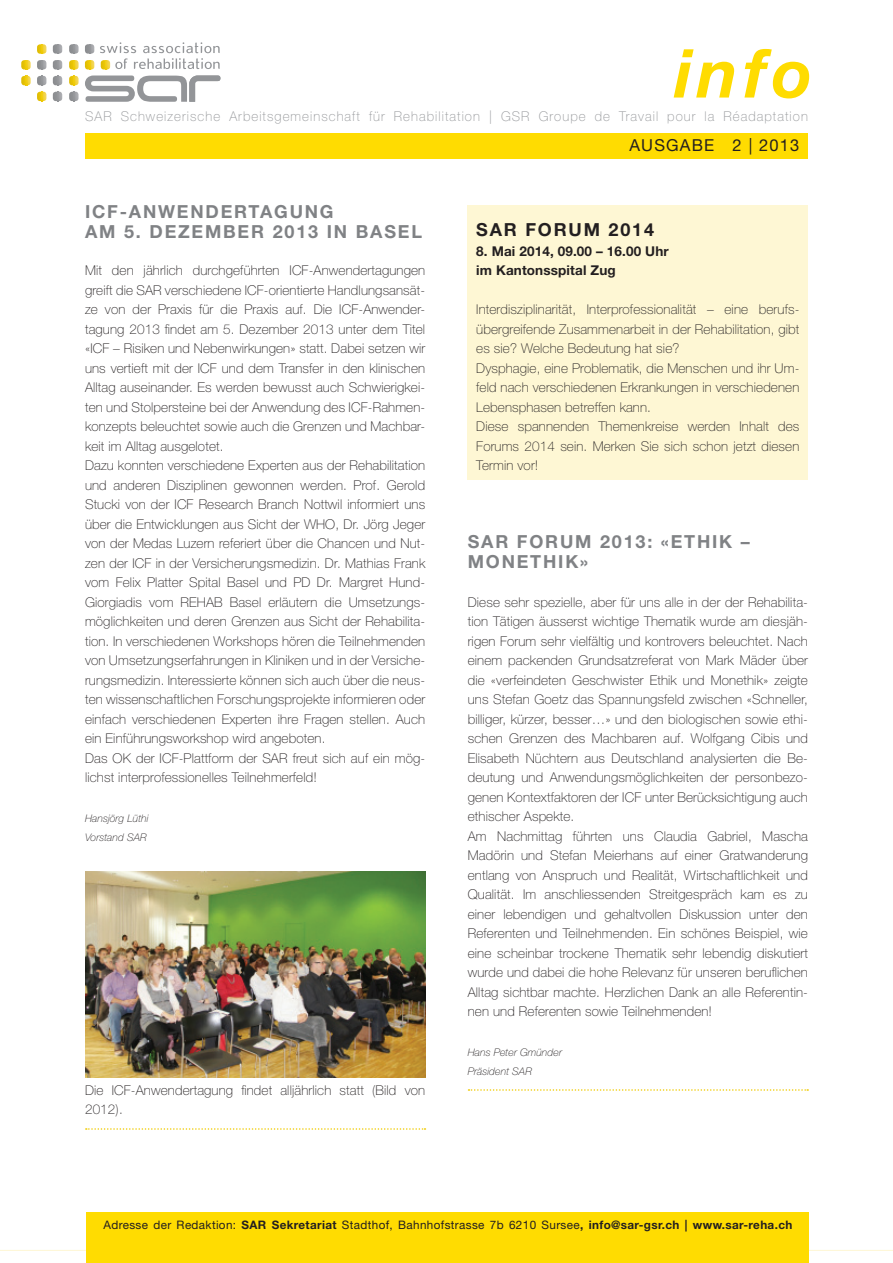
<style>
.page{position:relative;width:893px;height:1263px;background:#fff}
.page>*{position:absolute;margin:0;border:0;box-sizing:border-box;transform-origin:0 0}
.t1{font:italic 700 67.5px "Helvetica Neue LT Std";color:#ffdc01}
.t2{font:700 18px/19.5px "Helvetica Neue LT Std";letter-spacing:.1em;color:#808285}
.t3{font:700 18px "Helvetica Neue LT Std";letter-spacing:.1em;color:#231f20}
.t4{font:16.5px "Helvetica Neue LT Std";letter-spacing:.07em;color:#231f20}
.t5{font:100 13.5px/19.5px "Helvetica Neue LT Std";letter-spacing:.01em;color:#231f20}
.t6{font:100 13.5px "Helvetica Neue LT Std";letter-spacing:.08em;color:#939598}
.t7{font:700 13.5px/19.5px "Helvetica Neue LT Std";letter-spacing:.01em;color:#231f20}
.t8{font:11.7px "Helvetica Neue LT Std";letter-spacing:.03em;color:#231f20}
.t9{font:italic 100 10.5px/19.5px "Helvetica Neue LT Std";letter-spacing:.01em;color:#231f20}
.s1{font-weight:700}
</style>
<div class="page">
<hr style="left:0;top:1250px;width:893px;height:1px;background:#fef7d4">
<div style="left:85px;top:133px;width:723px;height:25px;background:#ffdc01"></div>
<svg style="left:85px;top:76px;width:135px;height:26px"></svg>
<svg style="left:69px;top:60px;width:10px;height:10px"></svg>
<svg style="left:69px;top:76px;width:10px;height:9px"></svg>
<svg style="left:69px;top:92px;width:10px;height:9px"></svg>
<svg style="left:21px;top:76px;width:10px;height:9px"></svg>
<svg style="left:100px;top:42px;width:120px;height:28px"></svg>
<svg style="left:53px;top:60px;width:9px;height:10px"></svg>
<svg style="left:53px;top:76px;width:9px;height:9px"></svg>
<svg style="left:53px;top:92px;width:9px;height:9px"></svg>
<svg style="left:85px;top:60px;width:9px;height:10px"></svg>
<svg style="left:37px;top:60px;width:9px;height:10px"></svg>
<svg style="left:37px;top:76px;width:9px;height:9px"></svg>
<svg style="left:37px;top:92px;width:9px;height:9px"></svg>
<svg style="left:69px;top:44px;width:10px;height:10px"></svg>
<svg style="left:53px;top:44px;width:9px;height:10px"></svg>
<svg style="left:85px;top:44px;width:9px;height:10px"></svg>
<svg style="left:21px;top:60px;width:10px;height:10px"></svg>
<svg style="left:37px;top:44px;width:9px;height:10px"></svg>
<div style="left:86px;top:1212px;width:723px;height:51px;background:#ffdc01"></div>
<svg style="left:86px;top:1128px;width:339px;height:2px"></svg>
<img style="left:85px;top:872px;width:340px;height:205px">
<svg style="left:468px;top:1089px;width:340px;height:2px"></svg>
<div style="left:468px;top:205px;width:340px;height:275px;background:#fef7d4"></div>
<h1 class="t1" style="left:674px;top:32px;width:139px">info</h1>
<p class="t6" style="left:85px;top:108px;width:724px">SAR Schweizerische Arbeitsgemeinschaft für Rehabilitation | GSR Groupe de Travail pour la Réadaptation</p>
<h2 class="t2" style="left:85px;top:201px;width:338px">ICF-ANWENDERTAGUNG<br>AM 5. DEZEMBER 2013 IN BASEL</h2>
<p class="t5" style="left:85px;top:261px;width:342px">Mit den jährlich durchgeführten ICF-Anwendertagungen greift die SAR verschiedene ICF-orientierte Handlungsansät&shy;ze von der Praxis für die Praxis auf. Die ICF-Anwender&shy;tagung 2013 findet am 5. Dezember 2013 unter dem Titel «ICF – Risiken und Nebenwirkungen» statt. Dabei setzen wir uns vertieft mit der ICF und dem Transfer in den klinischen Alltag auseinander. Es werden bewusst auch Schwierigkei&shy;ten und Stolpersteine bei der Anwendung des ICF-Rahmen&shy;konzepts beleuchtet sowie auch die Grenzen und Machbar&shy;keit im Alltag ausgelotet.<br>Dazu konnten verschiedene Experten aus der Rehabilitation und anderen Disziplinen gewonnen werden. Prof. Gerold Stucki von der ICF Research Branch Nottwil informiert uns über die Entwicklungen aus Sicht der WHO, Dr. Jörg Jeger von der Medas Luzern referiert über die Chancen und Nut&shy;zen der ICF in der Versicherungsmedizin. Dr. Mathias Frank vom Felix Platter Spital Basel und PD Dr. Margret Hund-Giorgiadis vom REHAB Basel erläutern die Umsetzungs&shy;möglichkeiten und deren Grenzen aus Sicht der Rehabilita&shy;tion. In verschiedenen Workshops hören die Teilnehmenden von Umsetzungserfahrungen in Kliniken und in der Versiche&shy;rungsmedizin. Interessierte können sich auch über die neus&shy;ten wissenschaftlichen Forschungsprojekte informieren oder einfach verschiedenen Experten ihre Fragen stellen. Auch ein Einführungsworkshop wird angeboten.<br>Das OK der ICF-Plattform der SAR freut sich auf ein mög&shy;lichst interprofessionelles Teilnehmerfeld!</p>
<p class="t9" style="left:85px;top:808px;width:65px">Hansjörg Lüthi<br>Vorstand SAR</p>
<p class="t5" style="left:85px;top:1080px;width:342px">Die ICF-Anwendertagung findet alljährlich statt (Bild von<br>2012).</p>
<p class="t4" style="left:629px;top:135px;width:171px">AUSGABE 2 | 2013</p>
<h2 class="t3" style="left:476px;top:219px;width:179px">SAR FORUM 2014</h2>
<p class="t7" style="left:476px;top:241px;width:194px">8. Mai 2014, 09.00 – 16.00 Uhr im Kantonsspital Zug</p>
<p class="t5" style="left:476px;top:300px;width:325px">Interdisziplinarität, Interprofessionalität – eine berufs - übergreifende Zusammenarbeit in der Rehabilitation, gibt es sie? Welche Bedeutung hat sie?<br>Dysphagie, eine Problematik, die Menschen und ihr Um&shy;feld nach verschiedenen Erkrankungen in verschiedenen Lebensphasen betreffen kann.<br>Diese spannenden Themenkreise werden Inhalt des Forums 2014 sein. Merken Sie sich schon jetzt diesen Termin vor!</p>
<h2 class="t2" style="left:468px;top:532px;width:284px">SAR FORUM 2013: «ETHIK –<br>MONETHIK»</h2>
<p class="t5" style="left:468px;top:592px;width:342px">Diese sehr spezielle, aber für uns alle in der der Rehabilita&shy;tion Tätigen äusserst wichtige Thematik wurde am diesjäh&shy;rigen Forum sehr vielfältig und kontrovers beleuchtet. Nach einem packenden Grundsatzreferat von Mark Mäder über die «verfeindeten Geschwister Ethik und Monethik» zeigte uns Stefan Goetz das Spannungsfeld zwischen «Schneller, billiger, kürzer, besser…» und den biologischen sowie ethi&shy;schen Grenzen des Machbaren auf. Wolfgang Cibis und Elisabeth Nüchtern aus Deutschland analysierten die Be&shy;deutung und Anwendungsmöglichkeiten der personbezo&shy;genen Kontextfaktoren der ICF unter Berücksichtigung auch ethischer Aspekte.<br>Am Nachmittag führten uns Claudia Gabriel, Mascha Madörin und Stefan Meierhans auf einer Gratwanderung entlang von Anspruch und Realität, Wirtschaftlichkeit und Qualität. Im anschliessenden Streitgespräch kam es zu einer lebendigen und gehaltvollen Diskussion unter den Referenten und Teilnehmenden. Ein schönes Beispiel, wie eine scheinbar trockene Thematik sehr lebendig diskutiert wurde und dabei die hohe Relevanz für unseren beruflichen Alltag sichtbar machte. Herzlichen Dank an alle Referentin&shy;nen und Referenten sowie Teilnehmenden!</p>
<p class="t9" style="left:468px;top:1042px;width:96px">Hans Peter Gmünder<br>Präsident SAR</p>
<p class="t8" style="left:103px;top:1218px;width:690px">Adresse der Redaktion: <span class="s1">SAR Sekretariat</span> Stadthof, Bahnhofstrasse 7b 6210 Sursee<span class="s1">, info@sar-gsr.ch | www.sar-reha.ch</span></p>
</div>
